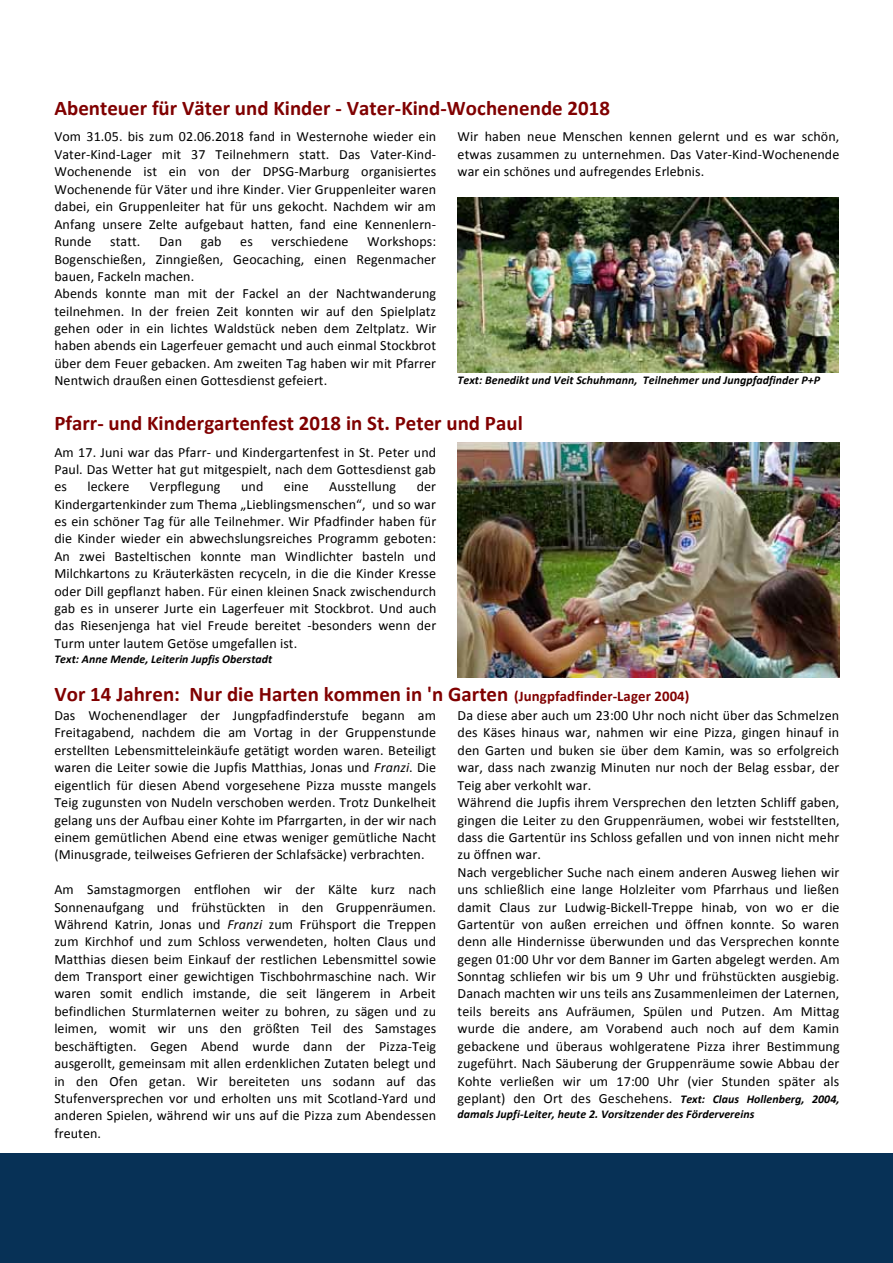
<style>
.page{position:relative;width:893px;height:1263px;background:#fff}
.page>*{position:absolute;margin:0;border:0;box-sizing:border-box;transform-origin:0 0}
.t1{font:700 20.85px "Calibri";letter-spacing:.005em;color:#800000}
.t2{font:14.1px/17.4px "Calibri";letter-spacing:.005em;color:#000;text-align:justify}
.t3{font:italic 700 11.85px "Calibri";letter-spacing:.005em;color:#000}
.s1{font-size:14.7px}
.s2{font-style:italic}
.s3{font-weight:700;font-style:italic;font-size:11.85px}
</style>
<div class="page">
<img style="left:458px;top:198px;width:380px;height:175px">
<img style="left:458px;top:443px;width:382px;height:234px">
<div style="left:0;top:1153px;width:893px;height:110px;background:#073156"></div>
<h1 class="t1" style="left:54px;top:95px;width:557px">Abenteuer für Väter und Kinder - Vater-Kind-Wochenende 2018</h1>
<p class="t2" style="left:54px;top:127px;width:383px">Vom 31.05. bis zum 02.06.2018 fand in Westernohe wieder ein Vater-Kind-Lager mit 37 Teilnehmern statt. Das Vater-Kind-Wochenende ist ein von der DPSG-Marburg organisiertes Wochenende für Väter und ihre Kinder. Vier Gruppenleiter waren dabei, ein Gruppenleiter hat für uns gekocht. Nachdem wir am Anfang unsere Zelte aufgebaut hatten, fand eine Kennenlern-Runde</p>
<p class="t2" style="left:458px;top:127px;width:383px">Wir haben neue Menschen kennen gelernt und es war schön, etwas zusammen zu unternehmen. Das Vater-Kind-Wochenende war ein schönes und aufregendes Erlebnis.</p>
<p class="t2" style="left:54px;top:232px;width:384px;text-align:left;text-indent:313px">Workshops:<br>Bogenschießen, Zinngießen, Geocaching, einen Regenmacher bauen, Fackeln machen.<br>Abends konnte man mit der Fackel an der Nachtwanderung teilnehmen. In der freien Zeit konnten wir auf den Spielplatz gehen oder in ein lichtes Waldstück neben dem Zeltplatz. Wir haben abends ein Lagerfeuer gemacht und auch einmal Stockbrot über dem Feuer gebacken. Am zweiten Tag haben wir mit Pfarrer Nentwich draußen einen Gottesdienst gefeiert.</p>
<p class="t2" style="left:110px;top:232px;width:32px">statt.</p>
<p class="t2" style="left:159px;top:232px;width:24px">Dan</p>
<p class="t2" style="left:201px;top:232px;width:22px">gab</p>
<p class="t2" style="left:240px;top:232px;width:14px">es</p>
<p class="t2" style="left:272px;top:232px;width:78px">verschiedene</p>
<p class="t3" style="left:458px;top:373px;width:364px">Text: Benedikt und Veit Schuhmann, Teilnehmer und Jungpfadfinder P+P</p>
<h1 class="t1" style="left:54px;top:410px;width:470px">Pfarr- und Kindergartenfest 2018 in St. Peter und Paul</h1>
<p class="t2" style="left:54px;top:443px;width:383px">Am 17. Juni war das Pfarr- und Kindergartenfest in St. Peter und Paul. Das Wetter hat gut mitgespielt, nach dem Gottesdienst gab es</p>
<p class="t2" style="left:87px;top:477px;width:43px">leckere</p>
<p class="t2" style="left:150px;top:477px;width:72px">Verpflegung</p>
<p class="t2" style="left:241px;top:477px;width:24px">und</p>
<p class="t2" style="left:284px;top:477px;width:26px">eine</p>
<p class="t2" style="left:329px;top:477px;width:68px">Ausstellung</p>
<p class="t2" style="left:54px;top:477px;width:384px;text-indent:362px">der Kindergartenkinder zum Thema „Lieblingsmenschen“, und so war es ein schöner Tag für alle Teilnehmer. Wir Pfadfinder haben für die Kinder wieder ein abwechslungsreiches Programm geboten:<br>An zwei Basteltischen konnte man Windlichter basteln und Milchkartons zu Kräuterkästen recyceln, in die die Kinder Kresse oder Dill gepflanzt haben. Für einen kleinen Snack zwischendurch gab es in unserer Jurte ein Lagerfeuer mit Stockbrot. Und auch das Riesenjenga hat viel Freude bereitet -besonders wenn der Turm unter lautem Getöse umgefallen ist.</p>
<p class="t3" style="left:54px;top:652px;width:219px">Text: Anne Mende, Leiterin Jupfis Oberstadt</p>
<h1 class="t1" style="left:54px;top:681px;width:637px">Vor 14 Jahren: Nur die Harten kommen in 'n Garten <span class="s1">(Jungpfadfinder-Lager 2004)</span></h1>
<p class="t2" style="left:54px;top:706px;width:384px">Das Wochenendlager der Jungpfadfinderstufe begann am Freitagabend, nachdem die am Vortag in der Gruppenstunde erstellten Lebensmitteleinkäufe getätigt worden waren. Beteiligt waren die Leiter sowie die Jupfis Matthias, Jonas und <span class="s2">Franzi</span>. Die eigentlich für diesen Abend vorgesehene Pizza musste mangels Teig zugunsten von Nudeln verschoben werden. Trotz Dunkelheit gelang uns der Aufbau einer Kohte im Pfarrgarten, in der wir nach einem gemütlichen Abend eine etwas weniger gemütliche Nacht (Minusgrade, teilweises Gefrieren der Schlafsäcke) verbrachten.</p>
<p class="t2" style="left:54px;top:880px;width:383px">Am Samstagmorgen entflohen wir der Kälte kurz nach Sonnenaufgang und frühstückten in den Gruppenräumen.<br>Während Katrin, Jonas und <span class="s2">Franzi</span> zum Frühsport die Treppen zum Kirchhof und zum Schloss verwendeten, holten Claus und Matthias diesen beim Einkauf der restlichen Lebensmittel sowie dem Transport einer gewichtigen Tischbohrmaschine nach. Wir waren somit endlich imstande, die seit längerem in Arbeit befindlichen Sturmlaternen weiter zu bohren, zu sägen und zu leimen, womit wir uns den größten Teil des Samstages beschäftigten. Gegen Abend wurde dann der Pizza-Teig ausgerollt, gemeinsam mit allen erdenklichen Zutaten belegt und in den Ofen getan. Wir bereiteten uns sodann auf das Stufenversprechen vor und erholten uns mit Scotland-Yard und anderen Spielen, während wir uns auf die Pizza zum Abendessen freuten.</p>
<p class="t2" style="left:458px;top:706px;width:384px;text-align:left">Da diese aber auch um 23:00 Uhr noch nicht über das Schmelzen des Käses hinaus war, nahmen wir eine Pizza, gingen hinauf in den Garten und buken sie über dem Kamin, was so erfolgreich war, dass nach zwanzig Minuten nur noch der Belag essbar, der Teig aber verkohlt war.<br>Während die Jupfis ihrem Versprechen den letzten Schliff gaben, gingen die Leiter zu den Gruppenräumen, wobei wir feststellten, dass die Gartentür ins Schloss gefallen und von innen nicht mehr zu öffnen war.<br>Nach vergeblicher Suche nach einem anderen Ausweg liehen wir uns schließlich eine lange Holzleiter vom Pfarrhaus und ließen damit Claus zur Ludwig-Bickell-Treppe hinab, von wo er die Gartentür von außen erreichen und öffnen konnte. So waren denn alle Hindernisse überwunden und das Versprechen konnte gegen 01:00 Uhr vor dem Banner im Garten abgelegt werden. Am Sonntag schliefen wir bis um 9 Uhr und frühstückten ausgiebig.<br>Danach machten wir uns teils ans Zusammenleimen der Laternen, teils bereits ans Aufräumen, Spülen und Putzen. Am Mittag wurde die andere, am Vorabend auch noch auf dem Kamin gebackene und überaus wohlgeratene Pizza ihrer Bestimmung zugeführt. Nach Säuberung der Gruppenräume sowie Abbau der Kohte verließen wir um 17:00 Uhr (vier Stunden später als geplant) den Ort des Geschehens. <span class="s3">Text: Claus Hollenberg, 2004,</span></p>
<p class="t3" style="left:458px;top:1107px;width:298px">damals Jupfi-Leiter, heute 2. Vorsitzender des Fördervereins</p>
</div>
